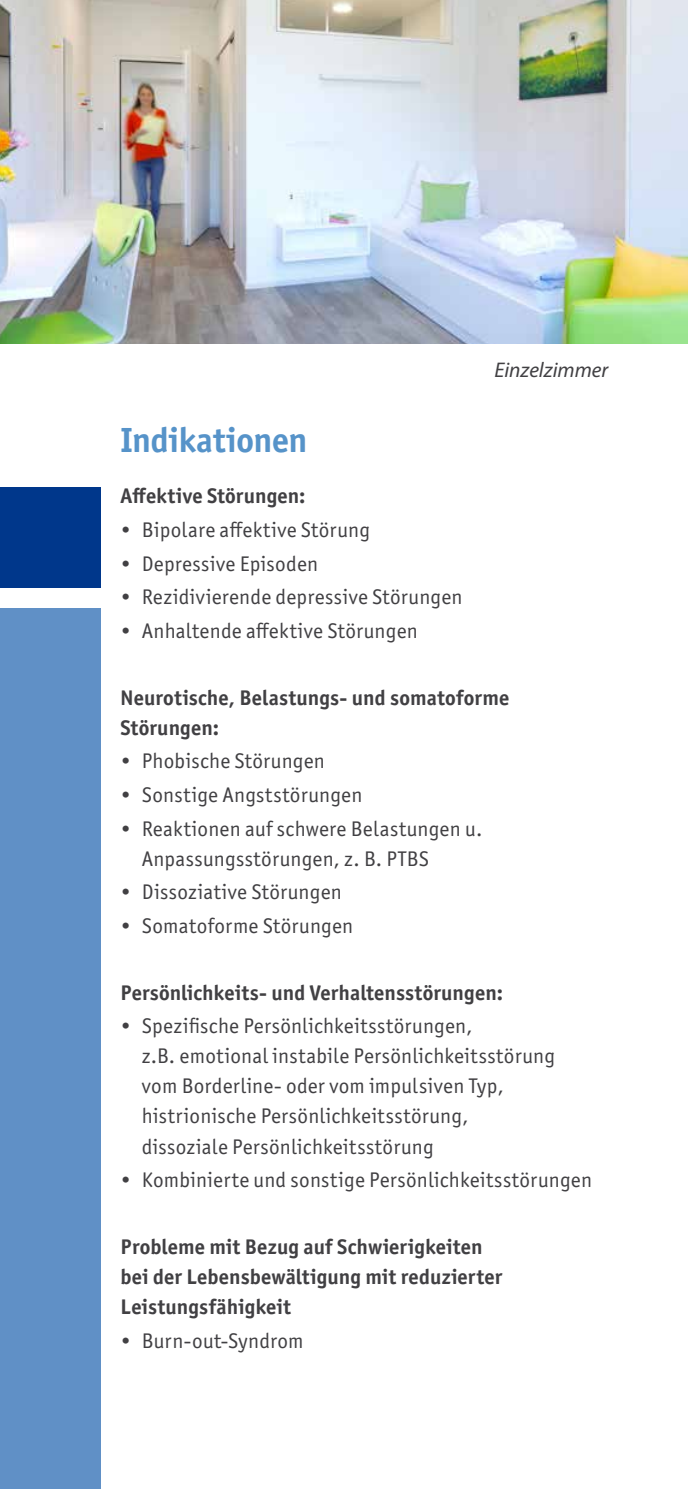
<style>
.page{position:relative;width:688px;height:1489px;background:#fff}
.page>*{position:absolute;margin:0;border:0;box-sizing:border-box;transform-origin:0 0}
.t1{font:700 35px "Officina Sans ITC Pro";letter-spacing:-.01em;color:#5693c9}
.t2{font:21.25px/30px "Officina Sans ITC Pro";letter-spacing:.015em;color:#414043}
.t3{font:700 21.25px/30px "Officina Sans ITC Pro";letter-spacing:.005em;color:#414043}
.t4{font:italic 21.25px "Myriad Pro";color:#414043}
</style>
<div class="page">
<div style="left:0;top:487px;width:100px;height:100px;background:#00378b"></div>
<div style="left:0;top:608px;width:100px;height:880px;background:#6090c6"></div>
<img style="left:0;top:0;width:687px;height:344px">
<h1 class="t1" style="left:120px;top:418px;width:188px">Indikationen</h1>
<p class="t3" style="left:120px;top:481px;width:186px">Affektive Störungen:</p>
<p class="t2" style="left:120px;top:515px;width:251px">• Bipolare affektive Störung</p>
<p class="t2" style="left:120px;top:548px;width:199px">• Depressive Episoden</p>
<p class="t2" style="left:120px;top:582px;width:343px">• Rezidivierende depressive Störungen</p>
<p class="t2" style="left:120px;top:615px;width:299px">• Anhaltende affektive Störungen</p>
<p class="t4" style="left:494px;top:356px;width:115px">Einzelzimmer</p>
<p class="t3" style="left:120px;top:682px;width:390px">Neurotische, Belastungs- und somatoforme<br>Störungen:</p>
<p class="t2" style="left:120px;top:746px;width:206px">• Phobische Störungen</p>
<p class="t2" style="left:120px;top:779px;width:243px">• Sonstige Angststörungen</p>
<p class="t2" style="left:142px;top:813px;width:342px;text-indent:-21px">• Reaktionen auf schwere Belastungen u.<br>Anpassungsstörungen, z. B. PTBS</p>
<p class="t2" style="left:120px;top:876px;width:223px">• Dissoziative Störungen</p>
<p class="t2" style="left:120px;top:910px;width:234px">• Somatoforme Störungen</p>
<p class="t3" style="left:120px;top:977px;width:384px">Persönlichkeits- und Verhaltensstörungen:</p>
<p class="t2" style="left:142px;top:1011px;width:414px;text-indent:-21px">• Spezifische Persönlichkeitsstörungen,<br>z.B. emotional instabile Persönlichkeitsstörung vom Borderline- oder vom impulsiven Typ, histrionische Persönlichkeitsstörung, dissoziale Persönlichkeitsstörung</p>
<p class="t2" style="left:120px;top:1164px;width:473px">• Kombinierte und sonstige Persönlichkeitsstörungen</p>
<p class="t3" style="left:120px;top:1231px;width:383px">Probleme mit Bezug auf Schwierigkeiten bei der Lebensbewältigung mit reduzierter<br>Leistungsfähigkeit</p>
<p class="t2" style="left:120px;top:1325px;width:184px">• Burn-out-Syndrom</p>
</div>
